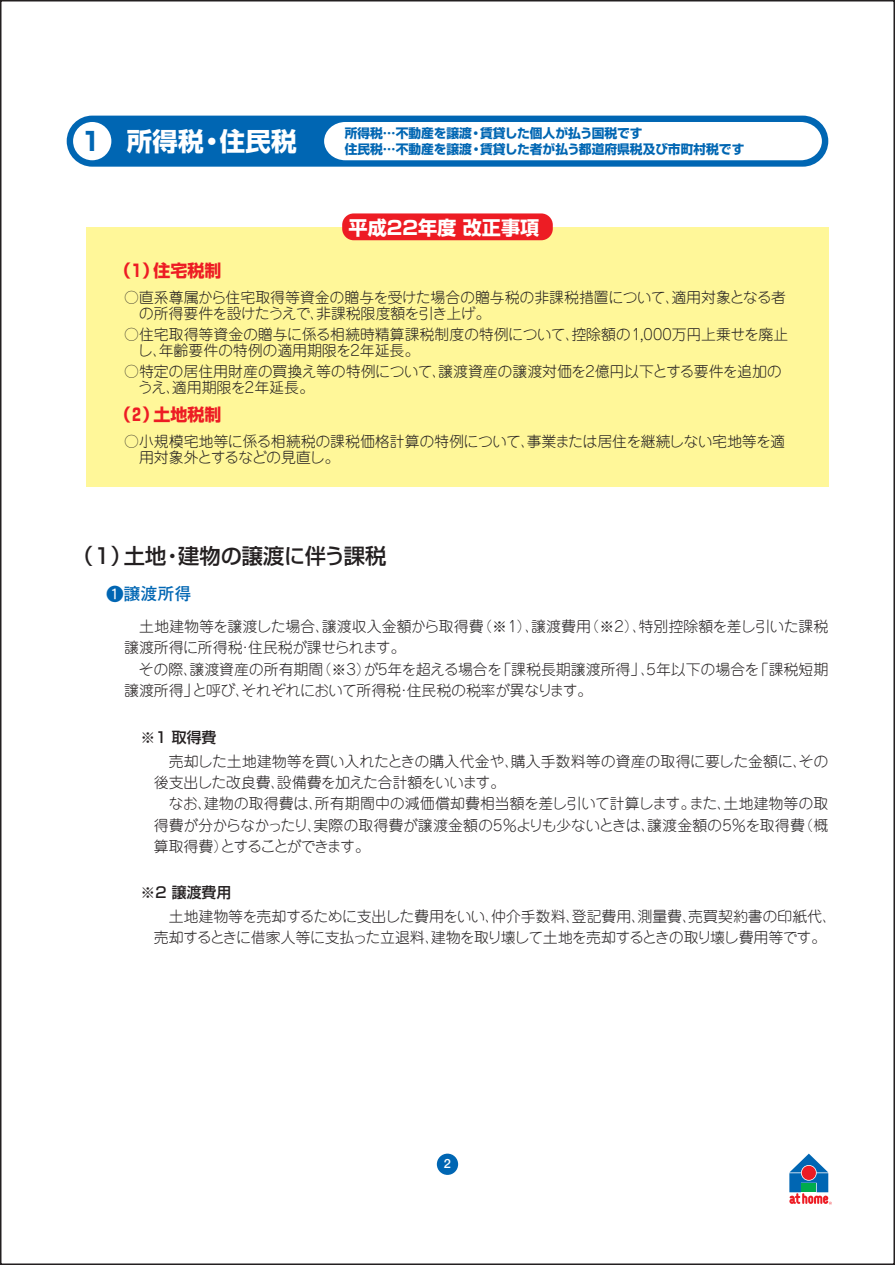
<style>
.page{position:relative;width:895px;height:1265px;background:#fff}
.page>*{position:absolute;margin:0;border:0;box-sizing:border-box;transform-origin:0 0}
.t1{font:700 25.5px "Shin Go";color:#fff}
.t2{font:700 25.5px "Shin Go";color:#0066b3}
.t3{font:500 21.3px "Shin Go";color:#231f20}
.t4{font:700 19.2px "Shin Go";color:#fff}
.t5{font:700 16.95px "Shin Go";color:#ed1c24}
.t6{font:700 16.95px "Futo Go B101";color:#0066b3}
.t7{font:300 14.85px/21.3px "Jun 101";color:#231f20}
.t8{font:300 14.85px/21.3px "Jun 101";letter-spacing:-.02em;color:#231f20}
.t9{font:500 14.85px "Shin Go";color:#231f20}
.t10{font:700 12.75px/15.9px "Shin Go";color:#0066b3}
.t11{font:700 12.75px "Futo Go B101";color:#fff}
.s1{font-family:"Heisei Kaku Gothic W5";font-weight:400}
</style>
<div class="page">
<div style="left:86px;top:227px;width:742px;height:260px;background:#fff799"></div>
<div style="left:342px;top:213px;width:210px;height:27px;background:#ed1c24;border-radius:11px"></div>
<div style="left:67px;top:116px;width:761px;height:51px;background:#0066b3;border-radius:26px"></div>
<div style="left:73px;top:122px;width:38px;height:38px;background:#fff;border-radius:50%"></div>
<div style="left:437px;top:1153px;width:21px;height:21px;background:#0066b3;border-radius:50%"></div>
<div style="left:324px;top:122px;width:497px;height:38px;background:#fff"></div>
<svg style="left:789px;top:1153px;width:42px;height:51px"></svg>
<p class="t2" style="left:81px;top:132px;width:22px">1</p>
<p class="t1" style="left:127px;top:132px;width:171px">所得税・住民税</p>
<p class="t10" style="left:344px;top:127px;width:401px">所得税…不動産を譲渡・賃貸した個人が払う国税です<br>住民税…不動産を譲渡・賃貸した者が払う都道府県税及び市町村税です</p>
<p class="t5" style="left:114px;top:264px;width:109px">（１）住宅税制</p>
<p class="t4" style="left:348px;top:220px;width:192px">平成22年度 改正事項</p>
<p class="t7" style="left:124px;top:291px;width:663px;line-height:15.9px">○直系尊属から住宅取得等資金の贈与を受けた場合の贈与税の非課税措置について、適用対象となる者　の所得要件を設けたうえで、非課税限度額を引き上げ。</p>
<p class="t7" style="left:124px;top:328px;width:665px;line-height:15.9px">○住宅取得等資金の贈与に係る相続時精算課税制度の特例について、控除額の1,000万円上乗せを廃止　し、年齢要件の特例の適用期限を2年延長。</p>
<p class="t7" style="left:124px;top:366px;width:659px;line-height:15.9px">○特定の居住用財産の買換え等の特例について、譲渡資産の譲渡対価を2億円以下とする要件を追加の　うえ、適用期限を2年延長。</p>
<p class="t5" style="left:114px;top:408px;width:109px">（２）土地税制</p>
<p class="t7" style="left:124px;top:436px;width:662px;line-height:15.9px">○小規模宅地等に係る相続税の課税価格計算の特例について、事業または居住を継続しない宅地等を適　用対象外とするなどの見直し。</p>
<p class="t3" style="left:72px;top:548px;width:315px">（1）土地・建物の譲渡に伴う課税</p>
<p class="t6" style="left:106px;top:587px;width:87px"><span class="s1">❶</span>譲渡所得</p>
<p class="t7" style="left:124px;top:617px;width:705px">　土地建物等を譲渡した場合、譲渡収入金額から取得費（※1）、譲渡費用（※2）、特別控除額を差し引いた課税譲渡所得に所得税・住民税が課せられます。<br>　その際、譲渡資産の所有期間（※3）が5年を超える場合を「課税長期譲渡所得」、5年以下の場合を「課税短期譲渡所得」と呼び、それぞれにおいて所得税・住民税の税率が異なります。</p>
<p class="t9" style="left:141px;top:732px;width:77px">※1 取得費</p>
<p class="t7" style="left:154px;top:752px;width:676px">　売却した土地建物等を買い入れたときの購入代金や、購入手数料等の資産の取得に要した金額に、その後支出した改良費、設備費を加えた合計額をいいます。<br>　なお、建物の取得費は、所有期間中の減価償却費相当額を差し引いて計算します。また、土地建物等の取得費が分からなかったり、実際の取得費が譲渡金額の5％よりも少ないときは、譲渡金額の5％を取得費（概算取得費）とすることができます。</p>
<p class="t9" style="left:141px;top:886px;width:92px">※2 譲渡費用</p>
<p class="t8" style="left:154px;top:907px;width:682px">　土地建物等を売却するために支出した費用をいい、仲介手数料、登記費用、測量費、売買契約書の印紙代、売却するときに借家人等に支払った立退料、建物を取り壊して土地を売却するときの取り壊し費用等です。</p>
<p class="t11" style="left:444px;top:1158px;width:9px">2</p>
</div>
